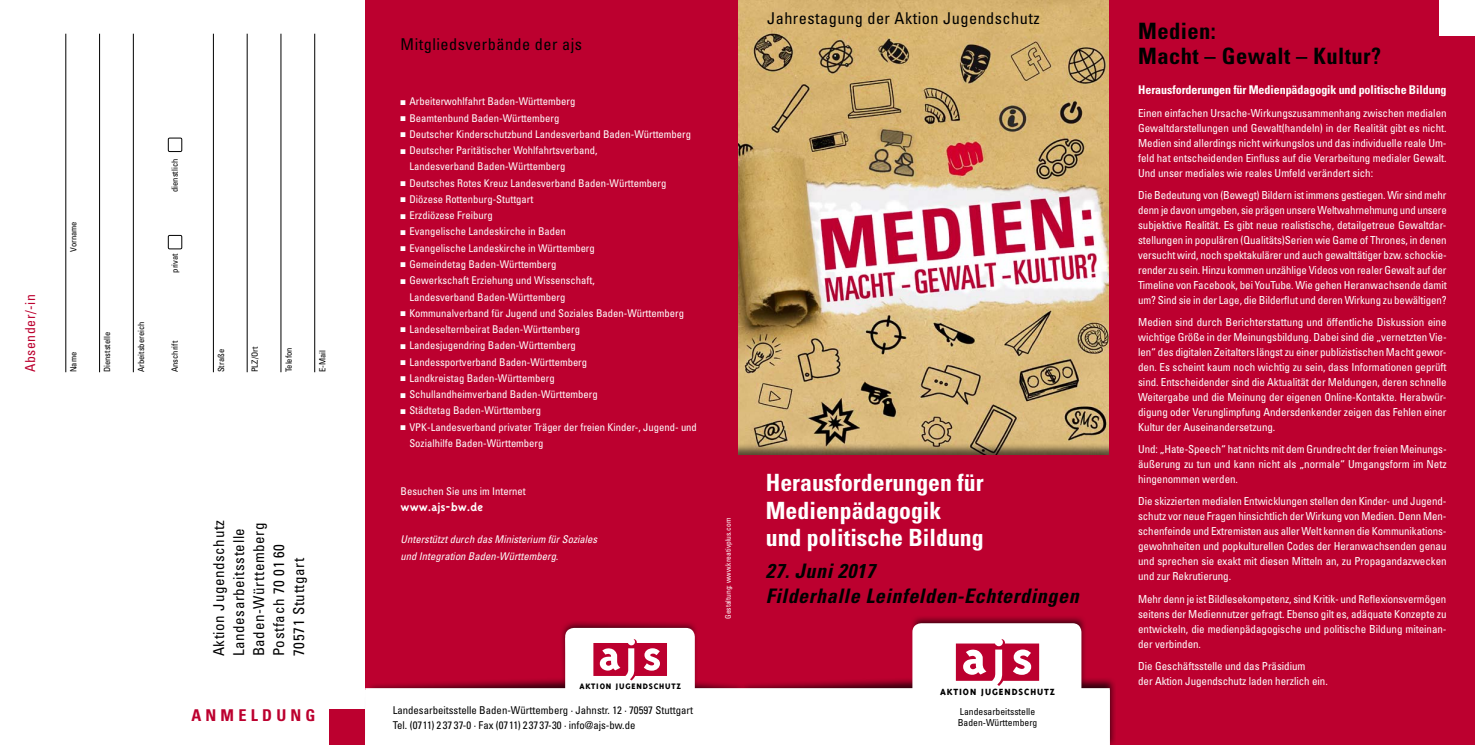
<style>
.page{position:relative;width:1475px;height:745px;background:#fff}
.page>*{position:absolute;margin:0;border:0;box-sizing:border-box;transform-origin:0 0}
.t1{font:700 condensed 23.75px/27.5px "Univers";color:#fff}
.t2{font:700 condensed 22.5px/25px "Univers";letter-spacing:.02em;color:#000}
.t3{font:italic 700 condensed 20px/25px "Univers";letter-spacing:.03em;color:#000}
.t4{font:condensed 16.25px "Univers";letter-spacing:.03em;color:#000}
.t5{font:700 condensed 16.25px "Univers";letter-spacing:.26em;color:#bc002f}
.t6{font:condensed 15px/20px "Univers";letter-spacing:.04em;color:#000}
.t7{font:condensed 13.75px "Univers";letter-spacing:.04em;color:#bc002f}
.t8{font:700 12.5px "Triplex";color:#fff}
.t9{font:700 condensed 12px "Univers";letter-spacing:-.005em;color:#fff}
.t10{font:condensed 11px/15px "Univers";letter-spacing:-.005em;color:#fff;text-align:justify}
.t11{font:condensed 10.75px/15px "Univers";color:#000}
.t12{font:condensed 10.62px/16.2px "Univers";color:#fff}
.t13{font:italic condensed 10.62px/16.2px "Univers";color:#fff}
.t14{font:800 10.25px "Triplex";letter-spacing:.09em;color:#000}
.t15{font:condensed 9.62px/11.5px "Univers";color:#000}
.t16{font:800 9.12px "Triplex";letter-spacing:.09em;color:#000}
.t17{font:condensed 8.5px "Univers";color:#000}
.t18{font:condensed 7.5px "Univers";color:#fff}
</style>
<div class="page">
<img style="left:737px;top:0;width:372px;height:443px">
<div style="left:727px;top:443px;width:395px;height:263px;background:#000;opacity:.6"></div>
<div style="left:733px;top:454px;width:382px;height:250px;background:#bc002f"></div>
<div style="left:1109px;top:0;width:365px;height:744px;background:#bc002f"></div>
<div style="left:365px;top:0;width:372px;height:689px;background:#bc002f"></div>
<div style="left:735px;top:614px;width:381px;height:130px;background:#000;opacity:.75"></div>
<div style="left:362px;top:619px;width:384px;height:122px;background:#000;opacity:.75"></div>
<div style="left:1439px;top:0;width:35px;height:35px;background:#fff"></div>
<div style="left:330px;top:709px;width:35px;height:35px;background:#bc002f"></div>
<hr style="left:66px;top:34px;width:1px;height:338px;background:#000">
<hr style="left:99px;top:34px;width:1px;height:338px;background:#000">
<hr style="left:133px;top:34px;width:1px;height:338px;background:#000">
<hr style="left:213px;top:34px;width:1px;height:338px;background:#000">
<hr style="left:247px;top:34px;width:1px;height:338px;background:#000">
<hr style="left:281px;top:34px;width:1px;height:338px;background:#000">
<hr style="left:314px;top:34px;width:1px;height:338px;background:#000">
<div style="left:168px;top:138px;width:14px;height:13px;border:1px solid #000"></div>
<div style="left:168px;top:235px;width:14px;height:14px;border:1px solid #000"></div>
<div style="left:912px;top:622px;width:169px;height:121px;background:linear-gradient(to right,#fcf9fa,#fff);border-radius:9px"></div>
<svg style="left:365px;top:627px;width:744px;height:117px"></svg>
<p class="t7" style="left:22px;top:372px;width:79px;rotate:-90deg">Absender/-in</p>
<p class="t17" style="left:68px;top:251px;width:32px;rotate:-90deg">Vorname</p>
<p class="t17" style="left:68px;top:372px;width:22px;rotate:-90deg">Name</p>
<p class="t17" style="left:102px;top:372px;width:42px;rotate:-90deg">Dienststelle</p>
<p class="t17" style="left:136px;top:372px;width:52px;rotate:-90deg">Arbeitsbereich</p>
<p class="t17" style="left:169px;top:192px;width:35px;rotate:-90deg">dienstlich</p>
<p class="t17" style="left:169px;top:272px;width:21px;rotate:-90deg">privat</p>
<p class="t17" style="left:169px;top:372px;width:33px;rotate:-90deg">Anschrift</p>
<p class="t17" style="left:216px;top:372px;width:25px;rotate:-90deg">Straße</p>
<p class="t17" style="left:249px;top:372px;width:27px;rotate:-90deg">PLZ/Ort</p>
<p class="t17" style="left:283px;top:372px;width:26px;rotate:-90deg">Telefon</p>
<p class="t17" style="left:317px;top:372px;width:24px;rotate:-90deg">E-Mail</p>
<h3 class="t6" style="left:208px;top:656px;width:138px;rotate:-90deg">Aktion Jugendschutz<br>Landesarbeitsstelle<br>Baden-Württemberg<br>Postfach 70 01 60<br>70571 Stuttgart</h3>
<h3 class="t5" style="left:191px;top:705px;width:126px">Anmeldung</h3>
<h3 class="t4" style="left:400px;top:33px;width:183px">Mitgliedsverbände der ajs</h3>
<p class="t12" style="left:400px;top:93px;width:176px">■ Arbeiterwohlfahrt Baden-Württemberg</p>
<p class="t12" style="left:400px;top:109px;width:160px">■ Beamtenbund Baden-Württemberg</p>
<p class="t12" style="left:400px;top:126px;width:292px">■ Deutscher Kinderschutzbund Landesverband Baden-Württemberg</p>
<p class="t12" style="left:409px;top:142px;width:189px;text-indent:-9px">■ Deutscher Paritätischer Wohlfahrtsverband,<br>Landesverband Baden-Württemberg</p>
<p class="t12" style="left:400px;top:174px;width:267px">■ Deutsches Rotes Kreuz Landesverband Baden-Württemberg</p>
<p class="t12" style="left:400px;top:191px;width:134px">■ Diözese Rottenburg-Stuttgart</p>
<p class="t12" style="left:400px;top:207px;width:93px">■ Erzdiözese Freiburg</p>
<p class="t12" style="left:400px;top:223px;width:167px">■ Evangelische Landeskirche in Baden</p>
<p class="t12" style="left:400px;top:239px;width:196px">■ Evangelische Landeskirche in Württemberg</p>
<p class="t12" style="left:400px;top:256px;width:157px">■ Gemeindetag Baden-Württemberg</p>
<p class="t12" style="left:409px;top:272px;width:187px;text-indent:-9px">■ Gewerkschaft Erziehung und Wissenschaft,<br>Landesverband Baden-Württemberg</p>
<p class="t12" style="left:400px;top:304px;width:285px">■ Kommunalverband für Jugend und Soziales Baden-Württemberg</p>
<p class="t12" style="left:400px;top:321px;width:181px">■ Landeselternbeirat Baden-Württemberg</p>
<p class="t12" style="left:400px;top:337px;width:177px">■ Landesjugendring Baden-Württemberg</p>
<p class="t12" style="left:400px;top:353px;width:188px">■ Landessportverband Baden-Württemberg</p>
<p class="t12" style="left:400px;top:369px;width:155px">■ Landkreistag Baden-Württemberg</p>
<p class="t12" style="left:400px;top:386px;width:199px">■ Schullandheimverband Baden-Württemberg</p>
<p class="t12" style="left:400px;top:402px;width:142px">■ Städtetag Baden-Württemberg</p>
<p class="t12" style="left:409px;top:418px;width:289px;text-indent:-9px">■ VPK-Landesverband privater Träger der freien Kinder-, Jugend- und<br>Sozialhilfe Baden-Württemberg</p>
<p class="t12" style="left:400px;top:482px;width:127px">Besuchen Sie uns im Internet</p>
<p class="t8" style="left:400px;top:500px;width:84px">www.ajs-bw.de</p>
<p class="t13" style="left:400px;top:531px;width:198px">Unterstützt durch das Ministerium für Soziales und Integration Baden-Württemberg.</p>
<p class="t16" style="left:579px;top:680px;width:103px">AKTION JUGENDSCHUTZ</p>
<p class="t11" style="left:392px;top:701px;width:302px">Landesarbeitsstelle Baden-Württemberg · Jahnstr. 12 · 70597 Stuttgart<br>Tel. (0711) 2 37 37-0 · Fax (0711) 2 37 37-30 · info@ajs-bw.de</p>
<p class="t18" style="left:723px;top:618px;width:102px;rotate:-90deg">Gestaltung: www.kreativplus.com</p>
<h3 class="t4" style="left:767px;top:8px;width:274px">Jahrestagung der Aktion Jugendschutz</h3>
<h1 class="t1" style="left:765px;top:468px;width:219px">Herausforderungen für<br>Medienpädagogik<br>und politische Bildung</h1>
<h3 class="t3" style="left:765px;top:558px;width:314px">27. Juni 2017<br>Filderhalle Leinfelden-Echterdingen</h3>
<p class="t14" style="left:939px;top:685px;width:116px">AKTION JUGENDSCHUTZ</p>
<p class="t15" style="left:957px;top:704px;width:81px">Landesarbeitsstelle<br>Baden-Württemberg</p>
<h2 class="t2" style="left:1137px;top:18px;width:244px">Medien:<br>Macht – Gewalt – Kultur?</h2>
<p class="t9" style="left:1137px;top:83px;width:310px">Herausforderungen für Medienpädagogik und politische Bildung</p>
<p class="t10" style="left:1137px;top:105px;width:310px">Einen einfachen Ursache-Wirkungszusammenhang zwischen medialen Gewaltdarstellungen und Gewalt(handeln) in der Realität gibt es nicht.<br>Medien sind allerdings nicht wirkungslos und das individuelle reale Um&shy;feld hat entscheidenden Einfluss auf die Verarbeitung medialer Gewalt.<br>Und unser mediales wie reales Umfeld verändert sich:</p>
<p class="t10" style="left:1137px;top:187px;width:310px">Die Bedeutung von (Bewegt) Bildern ist immens gestiegen. Wir sind mehr denn je davon umgeben, sie prägen unsere Weltwahrnehmung und unsere subjektive Realität. Es gibt neue realistische, detailgetreue Gewaltdar&shy;stellungen in populären (Qualitäts)Serien wie Game of Thrones, in denen versucht wird, noch spektakulärer und auch gewalttätiger bzw. schockie&shy;render zu sein. Hinzu kommen unzählige Videos von realer Gewalt auf der Timeline von Facebook, bei YouTube. Wie gehen Heranwachsende damit um? Sind sie in der Lage, die Bilderflut und deren Wirkung zu bewältigen?</p>
<p class="t10" style="left:1137px;top:314px;width:310px">Medien sind durch Berichterstattung und öffentliche Diskussion eine wichtige Größe in der Meinungsbildung. Dabei sind die „vernetzten Vie&shy;len“ des digitalen Zeitalters längst zu einer publizistischen Macht gewor&shy;den. Es scheint kaum noch wichtig zu sein, dass Informationen geprüft sind. Entscheidender sind die Aktualität der Meldungen, deren schnelle Weitergabe und die Meinung der eigenen Online-Kontakte. Herabwür&shy;digung oder Verunglimpfung Andersdenkender zeigen das Fehlen einer Kultur der Auseinandersetzung.</p>
<p class="t10" style="left:1137px;top:441px;width:310px">Und: „Hate-Speech“ hat nichts mit dem Grundrecht der freien Meinungs&shy;äußerung zu tun und kann nicht als „normale“ Umgangsform im Netz hingenommen werden.</p>
<p class="t10" style="left:1137px;top:493px;width:310px">Die skizzierten medialen Entwicklungen stellen den Kinder- und Jugend&shy;schutz vor neue Fragen hinsichtlich der Wirkung von Medien. Denn Men&shy;schenfeinde und Extremisten aus aller Welt kennen die Kommunikations&shy;gewohnheiten und popkulturellen Codes der Heranwachsenden genau und sprechen sie exakt mit diesen Mitteln an, zu Propagandazwecken und zur Rekrutierung.</p>
<p class="t10" style="left:1137px;top:590px;width:310px">Mehr denn je ist Bildlesekompetenz, sind Kritik- und Reflexionsvermögen seitens der Mediennutzer gefragt. Ebenso gilt es, adäquate Konzepte zu entwickeln, die medienpädagogische und politische Bildung miteinan&shy;der verbinden.</p>
<p class="t10" style="left:1137px;top:657px;width:191px">Die Geschäftsstelle und das Präsidium<br>der Aktion Jugendschutz laden herzlich ein.</p>
</div>
